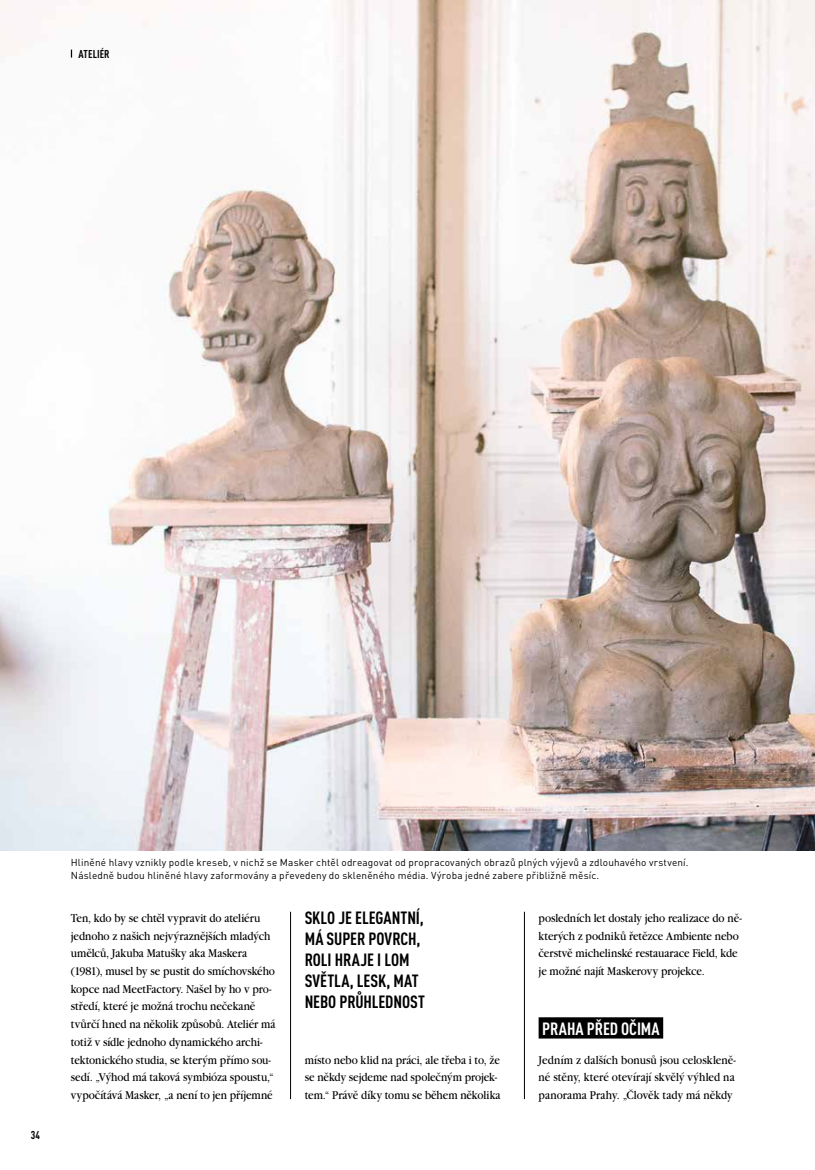
<style>
.page{position:relative;width:815px;height:1170px;background:#fff}
.page>*{position:absolute;margin:0;border:0;box-sizing:border-box;transform-origin:0 0}
.t1{font:700 condensed 17.5px/21px "DINCE";letter-spacing:-.005em;color:#000}
.t2{font:700 condensed 17.5px "DINCE";letter-spacing:-.005em;color:#fff}
.t3{font:12.5px/17.8px "Garamond CE";letter-spacing:-.005em;color:#000;scale:.9 1}
.t4{font:700 condensed 11.25px "DINCE";letter-spacing:.005em;color:#000}
.t5{font:10px/12.5px "DINCE";letter-spacing:.02em;color:#000}
</style>
<div class="page">
<img style="left:0;top:0;width:815px;height:850px">
<hr style="left:290px;top:911px;width:1px;height:187px;background:#000">
<hr style="left:524px;top:911px;width:1px;height:187px;background:#000">
<div style="left:539px;top:1017px;width:124px;height:21px;background:#000"></div>
<p class="t4" style="left:79px;top:47px;width:33px">ATELIÉR</p>
<p class="t4" style="left:31px;top:1127px;width:11px">34</p>
<p class="t5" style="left:71px;top:856px;width:619px">Hliněné hlavy vznikly podle kreseb, v nichž se Masker chtěl odreagovat od propracovaných obrazů plných výjevů a zdlouhavého vrstvení.<br>Následně budou hliněné hlavy zaformovány a převedeny do skleněného média. Výroba jedné zabere přibližně měsíc.</p>
<p class="t3" style="left:71px;top:909px;width:229px">Ten, kdo by se chtěl vypravit do ateliéru jednoho z našich nejvýraznějších mladých umělců, Jakuba Matušky aka Maskera (1981), musel by se pustit do smíchovského kopce nad MeetFactory. Našel by ho v pro&shy;středí, které je možná trochu nečekaně tvůrčí hned na několik způsobů. Ateliér má totiž v sídle jednoho dynamického archi&shy;tektonického studia, se kterým přímo sou&shy;sedí. „Výhod má taková symbióza spoustu,“ vypočítává Masker, „a není to jen příjemné</p>
<h1 class="t1" style="left:305px;top:906px;width:122px">SKLO JE ELEGANTNÍ,<br>MÁ SUPER POVRCH,<br>ROLI HRAJE I LOM<br>SVĚTLA, LESK, MAT<br>NEBO PRŮHLEDNOST</h1>
<p class="t3" style="left:305px;top:1051px;width:219px">místo nebo klid na práci, ale třeba i to, že se někdy sejdeme nad společným projek&shy;tem.“ Právě díky tomu se během několika</p>
<p class="t3" style="left:539px;top:909px;width:227px">posledních let dostaly jeho realizace do ně&shy;kterých z podniků řetězce Ambiente nebo čerstvě michelinské restauarace Field, kde je možné najít Maskerovy projekce.</p>
<h1 class="t2" style="left:542px;top:1018px;width:119px">PRAHA PŘED OČIMA</h1>
<p class="t3" style="left:539px;top:1051px;width:221px;text-align:justify">Jedním z dalších bonusů jsou celoskleně&shy;né stěny, které otevírají skvělý výhled na panorama Prahy. „Člověk tady má někdy</p>
</div>
